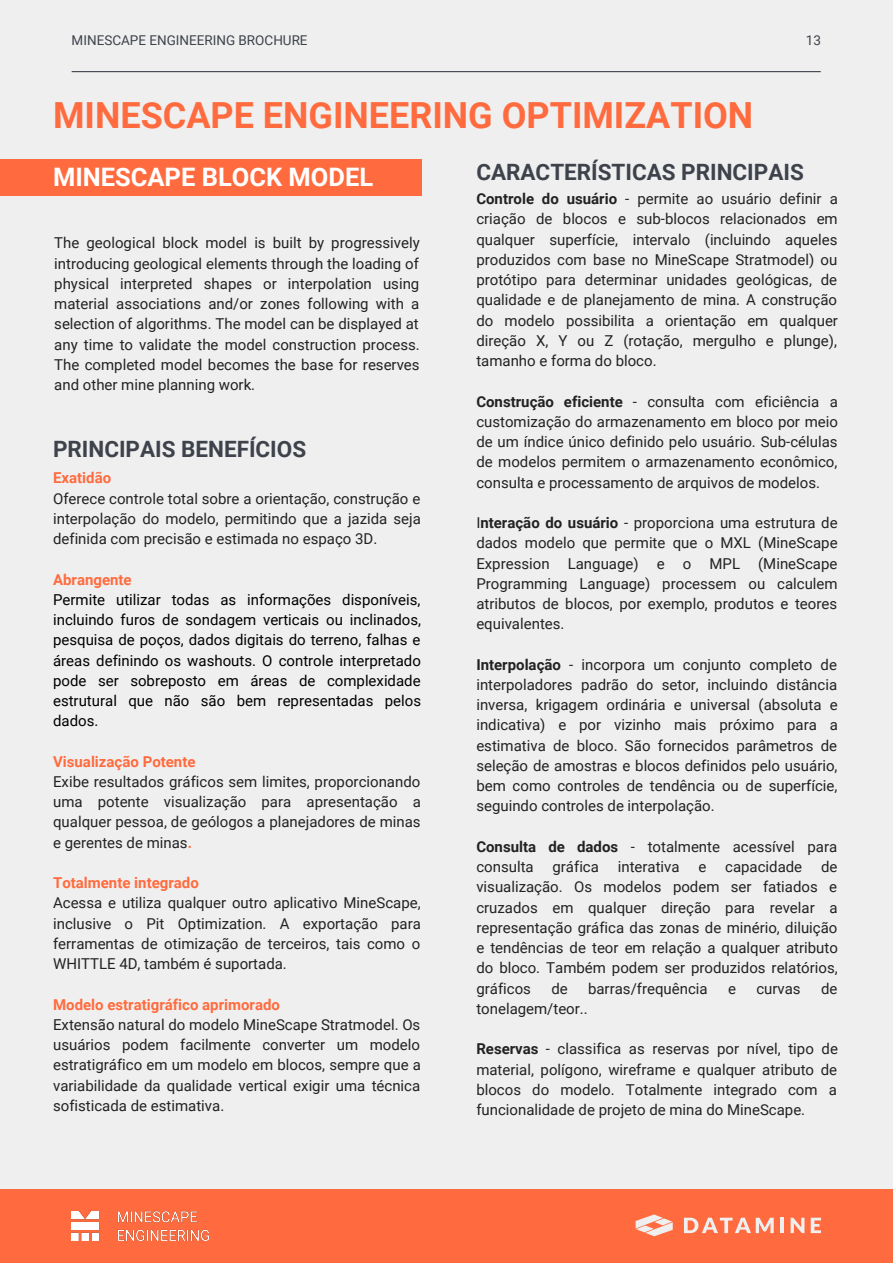
<style>
.page{position:relative;width:893px;height:1264px;background:#fff}
.page>*{position:absolute;margin:0;border:0;box-sizing:border-box;transform-origin:0 0}
.t1{font:700 36px "Roboto";color:#ff6b3e}
.t2{font:700 25.5px "Roboto";color:#fff}
.t3{font:700 22.5px "Roboto";color:#3e424b}
.t4{font:15px/20.2px "Roboto";color:#222;text-align:justify}
.t5{font:15px/20.2px "Roboto";color:#000;text-align:justify}
.t6{font:700 15px "Roboto";color:#ff6b3e}
.t7{font:13.5px "Roboto";color:#3e424b}
.s1{font-weight:700;color:#ff6b3e}
.s2{font-weight:700}
</style>
<div class="page">
<div style="left:0;top:0;width:892px;height:1262px;background:#efefef"></div>
<div style="left:0;top:159px;width:421px;height:36px;background:#ff6b3e"></div>
<div style="left:0;top:1189px;width:892px;height:73px;background:#ff6b3e"></div>
<svg style="left:684px;top:1217px;width:89px;height:16px"></svg>
<hr style="left:780px;top:1217px;width:4px;height:15px;background:#efefef">
<svg style="left:790px;top:1217px;width:14px;height:16px"></svg>
<svg style="left:810px;top:1217px;width:11px;height:16px"></svg>
<svg style="left:635px;top:1214px;width:37px;height:22px"></svg>
<img style="left:72px;top:1211px;width:137px;height:28px">
<hr style="left:72px;top:71px;width:748px;height:1px;background:#3e424b">
<p class="t7" style="left:72px;top:33px;width:237px">MINESCAPE ENGINEERING BROCHURE</p>
<p class="t7" style="left:805px;top:33px;width:17px">13</p>
<p class="t1" style="left:53px;top:94px;width:701px">MINESCAPE ENGINEERING OPTIMIZATION</p>
<p class="t2" style="left:53px;top:162px;width:321px">MINESCAPE BLOCK MODEL</p>
<p class="t2" style="left:40px;top:165px;width:321px">MINESCAPE BLOCK MODEL</p>
<p class="t4" style="left:54px;top:233px;width:367px">The geological block model is built by progressively introducing geological elements through the loading of physical interpreted shapes or interpolation using material associations and/or zones following with a selection of algorithms. The model can be displayed at any time to validate the model construction process.<br>The completed model becomes the base for reserves and other mine planning work.</p>
<p class="t3" style="left:53px;top:436px;width:254px">PRINCIPAIS BENEFÍCIOS</p>
<p class="t6" style="left:53px;top:469px;width:60px">Exatidão</p>
<p class="t4" style="left:53px;top:488px;width:369px">Oferece controle total sobre a orientação, construção e interpolação do modelo, permitindo que a jazida seja definida com precisão e estimada no espaço 3D.</p>
<p class="t6" style="left:53px;top:570px;width:80px">Abrangente</p>
<p class="t5" style="left:53px;top:589px;width:369px">Permite utilizar todas as informações disponíveis, incluindo furos de sondagem verticais ou inclinados, pesquisa de poços, dados digitais do terreno, falhas e áreas definindo os washouts. O controle interpretado pode ser sobreposto em áreas de complexidade estrutural que não são bem representadas pelos dados.</p>
<p class="t6" style="left:53px;top:752px;width:144px">Visualização Potente</p>
<p class="t4" style="left:53px;top:771px;width:369px">Exibe resultados gráficos sem limites, proporcionando uma potente visualização para apresentação a qualquer pessoa, de geólogos a planejadores de minas e gerentes de minas<span class="s1">.</span></p>
<p class="t6" style="left:53px;top:874px;width:147px">Totalmente integrado</p>
<p class="t4" style="left:53px;top:893px;width:369px">Acessa e utiliza qualquer outro aplicativo MineScape, inclusive o Pit Optimization. A exportação para ferramentas de otimização de terceiros, tais como o WHITTLE 4D, também é suportada.</p>
<p class="t6" style="left:53px;top:995px;width:228px">Modelo estratigráfico aprimorado</p>
<p class="t4" style="left:53px;top:1014px;width:369px">Extensão natural do modelo MineScape Stratmodel. Os usuários podem facilmente converter um modelo estratigráfico em um modelo em blocos, sempre que a variabilidade da qualidade vertical exigir uma técnica sofisticada de estimativa.</p>
<p class="t3" style="left:476px;top:159px;width:329px">CARACTERÍSTICAS PRINCIPAIS</p>
<p class="t4" style="left:476px;top:189px;width:363px"><span class="s2">Controle do usuário</span> - permite ao usuário definir a criação de blocos e sub-blocos relacionados em qualquer superfície, intervalo (incluindo aqueles produzidos com base no MineScape Stratmodel) ou protótipo para determinar unidades geológicas, de qualidade e de planejamento de mina. A construção do modelo possibilita a orientação em qualquer direção X, Y ou Z (rotação, mergulho e plunge), tamanho e forma do bloco.</p>
<p class="t4" style="left:476px;top:391px;width:363px"><span class="s2">Construção eficiente</span> - consulta com eficiência a customização do armazenamento em bloco por meio de um índice único definido pelo usuário. Sub-células de modelos permitem o armazenamento econômico, consulta e processamento de arquivos de modelos.</p>
<p class="t4" style="left:476px;top:513px;width:363px">I<span class="s2">nteração do usuário</span> - proporciona uma estrutura de dados modelo que permite que o MXL (MineScape Expression Language) e o MPL (MineScape Programming Language) processem ou calculem atributos de blocos, por exemplo, produtos e teores equivalentes.</p>
<p class="t4" style="left:476px;top:654px;width:363px"><span class="s2">Interpolação</span> - incorpora um conjunto completo de interpoladores padrão do setor, incluindo distância inversa, krigagem ordinária e universal (absoluta e indicativa) e por vizinho mais próximo para a estimativa de bloco. São fornecidos parâmetros de seleção de amostras e blocos definidos pelo usuário, bem como controles de tendência ou de superfície, seguindo controles de interpolação.</p>
<p class="t4" style="left:476px;top:836px;width:362px"><span class="s2">Consulta de dados</span> - totalmente acessível para consulta</p>
<p class="t4" style="left:552px;top:857px;width:48px">gráfica</p>
<p class="t4" style="left:617px;top:857px;width:63px">interativa</p>
<p class="t4" style="left:698px;top:857px;width:9px">e</p>
<p class="t4" style="left:725px;top:857px;width:78px">capacidade</p>
<p class="t4" style="left:476px;top:857px;width:363px;text-indent:344px">de visualização. Os modelos podem ser fatiados e cruzados em qualquer direção para revelar a representação gráfica das zonas de minério, diluição e tendências de teor em relação a qualquer atributo do bloco. Também podem ser produzidos relatórios, gráficos</p>
<p class="t4" style="left:551px;top:978px;width:18px">de</p>
<p class="t4" style="left:588px;top:978px;width:121px">barras/frequência</p>
<p class="t4" style="left:728px;top:978px;width:9px">e</p>
<p class="t4" style="left:756px;top:978px;width:46px">curvas</p>
<p class="t4" style="left:821px;top:978px;width:18px">de</p>
<p class="t4" style="left:476px;top:998px;width:113px">tonelagem/teor..</p>
<p class="t4" style="left:476px;top:1039px;width:363px"><span class="s2">Reservas</span> - classifica as reservas por nível, tipo de material, polígono, wireframe e qualquer atributo de blocos do modelo. Totalmente integrado com a funcionalidade de projeto de mina do MineScape.</p>
</div>
